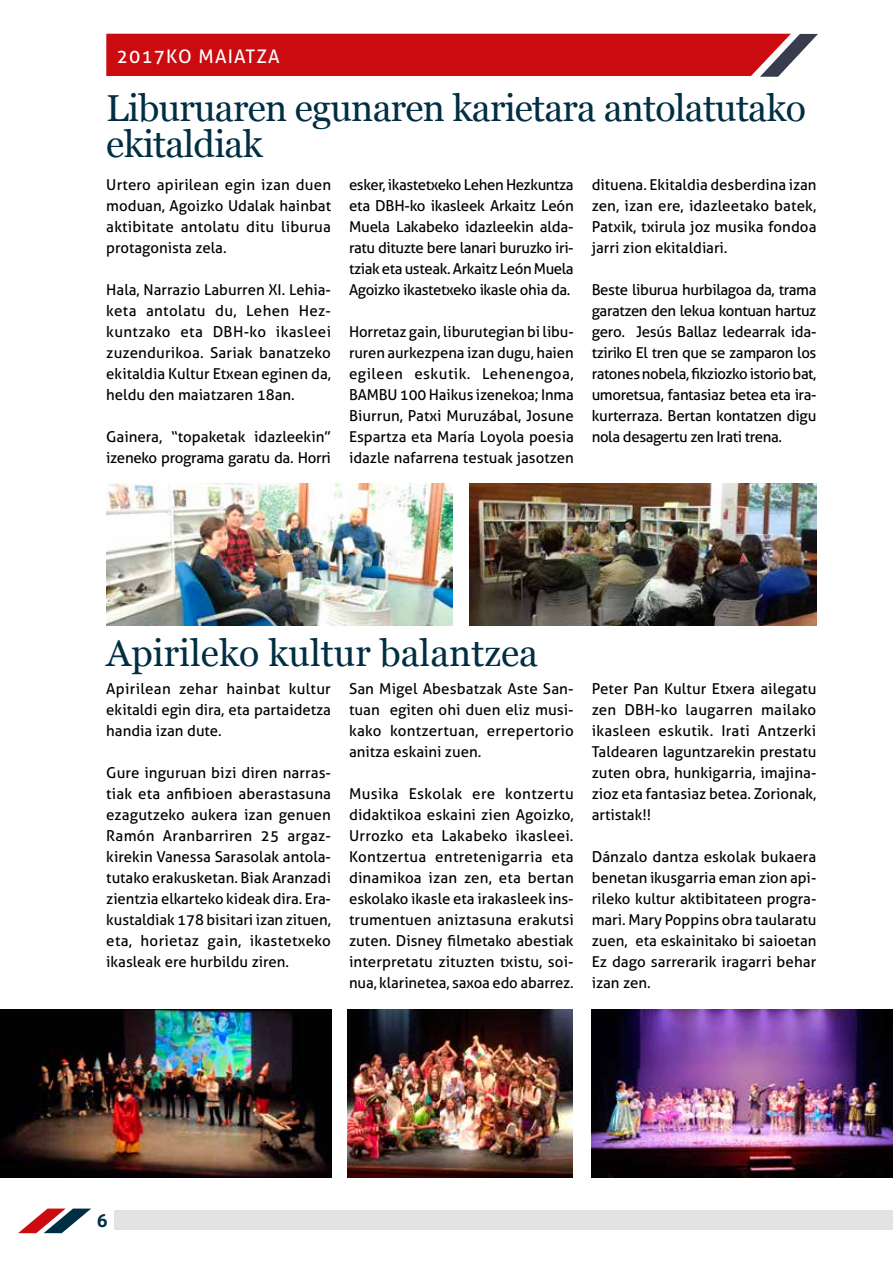
<style>
.page{position:relative;width:893px;height:1263px;background:#fff}
.page>*{position:absolute;margin:0;border:0;box-sizing:border-box;transform-origin:0 0}
.t1{font:37.5px/36px "Georgia";letter-spacing:-.02em;color:#002e42}
.t2{font:37.5px "Georgia";color:#002e42}
.t3{font:18.75px "Aller";letter-spacing:.06em;color:#fff}
.t4{font:700 18px "Aller";color:#002e42}
.t5{font:15px/21px "Aller";color:#000;text-align:justify}
.t6{font:15px/21px "Aller";letter-spacing:-.02em;color:#000}
</style>
<div class="page">
<div style="left:115px;top:1211px;width:778px;height:19px;background:#e3e3e3"></div>
<svg style="left:18px;top:1208px;width:73px;height:25px"></svg>
<svg style="left:106px;top:34px;width:712px;height:43px;background:#ca1b1f"></svg>
<img style="left:106px;top:483px;width:347px;height:143px">
<img style="left:470px;top:483px;width:346px;height:143px">
<img style="left:0;top:1010px;width:332px;height:168px">
<img style="left:347px;top:1010px;width:226px;height:168px">
<img style="left:591px;top:1010px;width:302px;height:168px">
<p class="t3" style="left:117px;top:45px;width:165px">2017ko maiatza</p>
<h1 class="t1" style="left:106px;top:91px;width:701px">Liburuaren egunaren karietara antolatutako ekitaldiak</h1>
<p class="t5" style="left:106px;top:174px;width:226px">U rtero apirilean egin izan duen moduan, Agoizko Udalak hainbat aktibitate antolatu ditu liburua protagonista zela.</p>
<p class="t5" style="left:106px;top:279px;width:226px">Hala, Narrazio Laburren XI . Lehia&shy;keta antolatu du, Lehen Hez&shy;kuntzako eta DBH-ko ikasleei zuzendurikoa. Sariak banatzeko ekitaldia Kultur Etxean eginen da, heldu den maiatzaren 18an.</p>
<p class="t6" style="left:106px;top:426px;width:226px">Gainera, “topaketak idazleekin” izeneko programa garatu da. Horri</p>
<p class="t5" style="left:349px;top:174px;width:226px">esker, ikastetxeko Lehen Hezkuntza eta DBH-ko ikasleek Arkaitz León Muela Lakabeko idazleekin alda&shy;ratu dituzte bere lanari buruzko iri&shy;tziak eta usteak. Arkaitz León Muela Agoizko ikastetxeko ikasle ohia da.</p>
<p class="t5" style="left:349px;top:321px;width:226px">Horretaz gain, liburutegian bi libu&shy;ruren aurkezpena izan dugu, haien egileen eskutik. Lehenengoa, BAMBU 100 Haikus izenekoa; I nma Biurrun, Patxi Muruzábal, Josune Espartza eta María Loyola poesia idazle nafarrena testuak jasotzen</p>
<p class="t5" style="left:592px;top:174px;width:226px">dituena. Ekitaldia desberdina izan zen, izan ere, idazleetako batek, Patxik, txirula joz musika fondoa jarri zion ekitaldiari.</p>
<p class="t5" style="left:592px;top:279px;width:226px">Beste liburua hurbilagoa da, trama garatzen den lekua kontuan hartuz gero. Jesús Ballaz ledearrak ida&shy;tziriko El tren que se zamparon los ratones nobela, fikziozko istorio bat, umoretsua, fantasiaz betea eta ira&shy;kurterraza. Bertan kontatzen digu nola desagertu zen I rati trena.</p>
<h1 class="t2" style="left:106px;top:630px;width:433px">Apirileko kultur balantzea</h1>
<p class="t5" style="left:106px;top:678px;width:226px">Apirilean zehar hainbat kultur ekitaldi egin dira, eta partaidetza handia izan dute.</p>
<p class="t5" style="left:106px;top:762px;width:226px">Gure inguruan bizi diren narras&shy;tiak eta anfibioen aberastasuna ezagutzeko aukera izan genuen Ramón Aranbarriren 25 argaz&shy;kirekin Vanessa Sarasolak antola&shy;tutako erakusketan. Biak Aranzadi zientzia elkarteko kideak dira. Era&shy;kustaldiak 178 bisitari izan zituen, eta, horietaz gain, ikastetxeko ikasleak ere hurbildu ziren.</p>
<p class="t5" style="left:349px;top:678px;width:226px">San Migel Abesbatzak Aste San&shy;tuan egiten ohi duen eliz musi&shy;kako kontzertuan, errepertorio anitza eskaini zuen.</p>
<p class="t5" style="left:349px;top:783px;width:226px">Musika Eskolak ere kontzertu didaktikoa eskaini zien Agoizko, U rrozko eta Lakabeko ikasleei.<br>Kontzertua entretenigarria eta dinamikoa izan zen, eta bertan eskolako ikasle eta irakasleek ins&shy;trumentuen aniztasuna erakutsi zuten. Disney filmetako abestiak interpretatu zituzten txistu, soi&shy;nua, klarinetea, saxoa edo abarrez.</p>
<p class="t5" style="left:592px;top:678px;width:226px">Peter Pan Kultur Etxera ailegatu zen DBH-ko laugarren mailako ikasleen eskutik. I rati Antzerki Taldearen laguntzarekin prestatu zuten obra, hunkigarria, imajina&shy;zioz eta fantasiaz betea. Zorionak, artistak!!</p>
<p class="t5" style="left:592px;top:846px;width:226px">Dánzalo dantza eskolak bukaera benetan ikusgarria eman zion api&shy;rileko kultur aktibitateen progra&shy;mari. Mary Poppins obra taularatu zuen, eta eskainitako bi saioetan Ez dago sarrerarik iragarri behar izan zen.</p>
<p class="t4" style="left:97px;top:1209px;width:12px">6</p>
</div>
